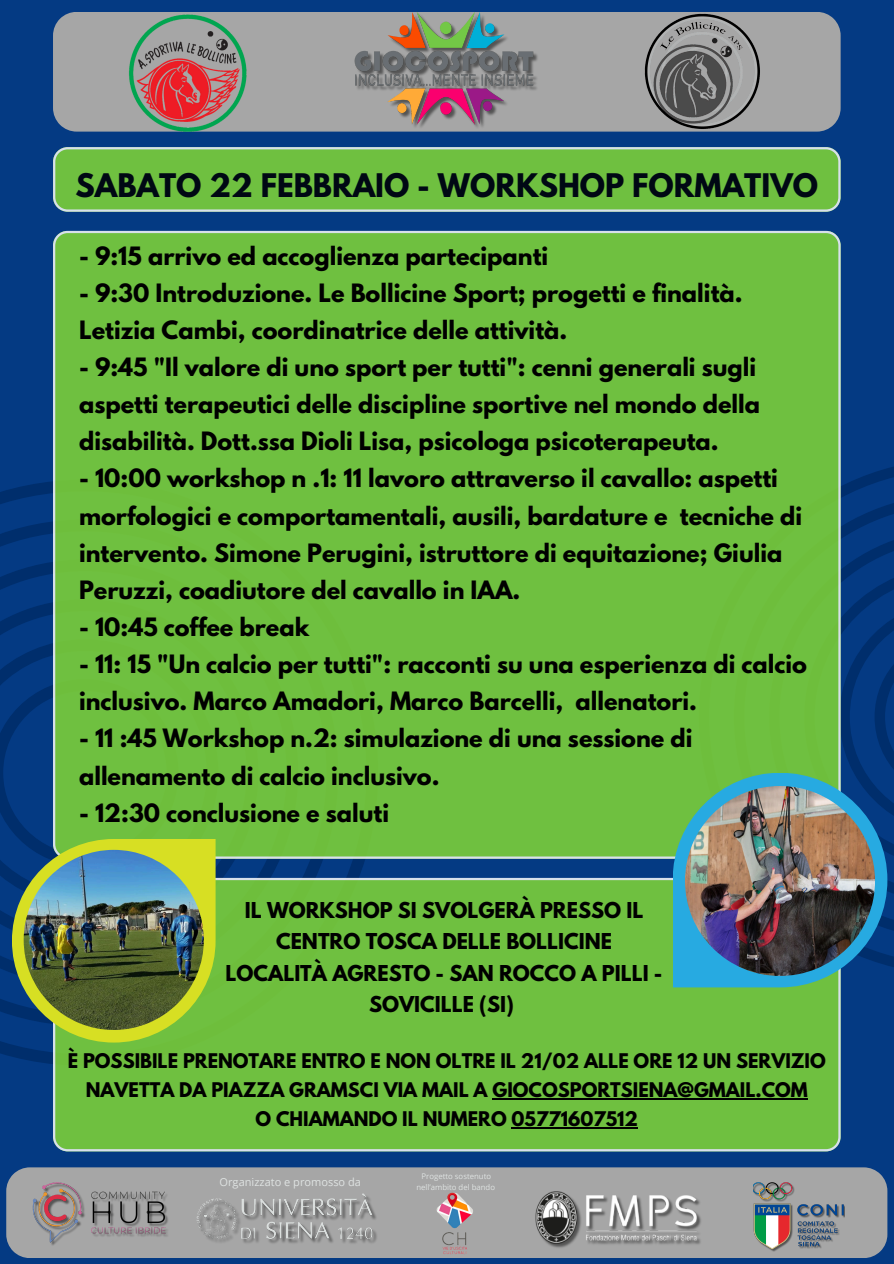
<style>
.page{position:relative;width:894px;height:1264px;background:#fff}
.page>*{position:absolute;margin:0;border:0;box-sizing:border-box;transform-origin:0 0}
.t1{font:700 28.8px "League Spartan";color:#000}
.t2{font:700 22.35px/37.2px "League Spartan";color:#000}
.t3{font:700 19.35px/31.5px "League Spartan";color:#000;text-align:center}
.t4{font:700 17.85px/29.2px "League Spartan";color:#000;text-align:center}
.t5{font:10.95px "Open Sans";color:#dfe3e2}
.t6{font:7.8px "Open Sans";color:#dfe3e2}
</style>
<div class="page">
<div style="left:0;top:0;width:893px;height:1263px;background:#043a83"></div>
<svg style="left:0;top:481px;width:378px;height:583px"></svg>
<div style="left:53px;top:12px;width:787px;height:120px;background:#a6a6a6"></div>
<img style="left:351px;top:12px;width:191px;height:119px">
<div style="left:6px;top:1167px;width:881px;height:90px;background:#a6a6a6"></div>
<img style="left:531px;top:1191px;width:173px;height:58px">
<img style="left:753px;top:1182px;width:91px;height:70px">
<img style="left:189px;top:1193px;width:196px;height:52px">
<img style="left:426px;top:1191px;width:54px;height:66px">
<img style="left:32px;top:1182px;width:139px;height:65px">
<svg style="left:840px;top:459px;width:53px;height:508px"></svg>
<div style="left:53px;top:877px;width:787px;height:274px;background:#6fc040"></div>
<div style="left:53px;top:231px;width:787px;height:627px;background:#6fc040"></div>
<svg style="left:672px;top:772px;width:215px;height:215px"></svg>
<img style="left:684px;top:786px;width:190px;height:189px">
<svg style="left:12px;top:839px;width:203px;height:203px"></svg>
<img style="left:24px;top:849px;width:180px;height:180px">
<img style="left:644px;top:14px;width:116px;height:116px">
<img style="left:125px;top:12px;width:126px;height:120px">
<hr style="left:492px;top:1097px;width:315px;height:2px;background:#000">
<hr style="left:511px;top:1127px;width:127px;height:1px;background:#000">
<svg style="left:53px;top:147px;width:787px;height:64px;background:#75c14b"></svg>
<p class="t1" style="left:75px;top:171px;width:744px">SABATO 22 FEBBRAIO - WORKSHOP FORMATIVO</p>
<p class="t2" style="left:79px;top:240px;width:470px">- 9:15 arrivo ed accoglienza partecipanti</p>
<p class="t2" style="left:79px;top:277px;width:665px">- 9:30 Introduzione. Le Bollicine Sport; progetti e finalità.<br>Letizia Cambi, coordinatrice delle attività.</p>
<p class="t2" style="left:79px;top:351px;width:682px">- 9:45 "Il valore di uno sport per tutti": cenni generali sugli aspetti terapeutici delle discipline sportive nel mondo della disabilità. Dott.ssa Dioli Lisa, psicologa psicoterapeuta.</p>
<p class="t2" style="left:79px;top:462px;width:724px">- 10:00 workshop n .1: 11 lavoro attraverso il cavallo: aspetti morfologici e comportamentali, ausili, bardature e tecniche di intervento. Simone Perugini, istruttore di equitazione; Giulia Peruzzi, coadiutore del cavallo in IAA.</p>
<p class="t2" style="left:79px;top:611px;width:231px">- 10:45 coffee break</p>
<p class="t2" style="left:79px;top:648px;width:729px">- 11: 15 "Un calcio per tutti": racconti su una esperienza di calcio inclusivo. Marco Amadori, Marco Barcelli, allenatori.</p>
<p class="t2" style="left:79px;top:722px;width:615px">- 11 :45 Workshop n.2: simulazione di una sessione di allenamento di calcio inclusivo.</p>
<p class="t2" style="left:79px;top:797px;width:311px">- 12:30 conclusione e saluti</p>
<p class="t3" style="left:225px;top:896px;width:438px">IL WORKSHOP SI SVOLGERÀ PRESSO IL<br>CENTRO TOSCA DELLE BOLLICINE<br>LOCALITÀ AGRESTO - SAN ROCCO A PILLI -<br>SOVICILLE (SI)</p>
<p class="t4" style="left:68px;top:1048px;width:759px">È POSSIBILE PRENOTARE ENTRO E NON OLTRE IL 21/02 ALLE ORE 12 UN SERVIZIO<br>NAVETTA DA PIAZZA GRAMSCI VIA MAIL A GIOCOSPORTSIENA@GMAIL.COM<br>O CHIAMANDO IL NUMERO 05771607512</p>
<p class="t5" style="left:219px;top:1174px;width:143px">Organizzato e promosso da</p>
<h1 class="t6" style="left:421px;top:1170px;width:71px">Progetto sostenuto</h1>
<h2 class="t6" style="left:416px;top:1181px;width:80px">nell’ambito del bando</h2>
</div>
